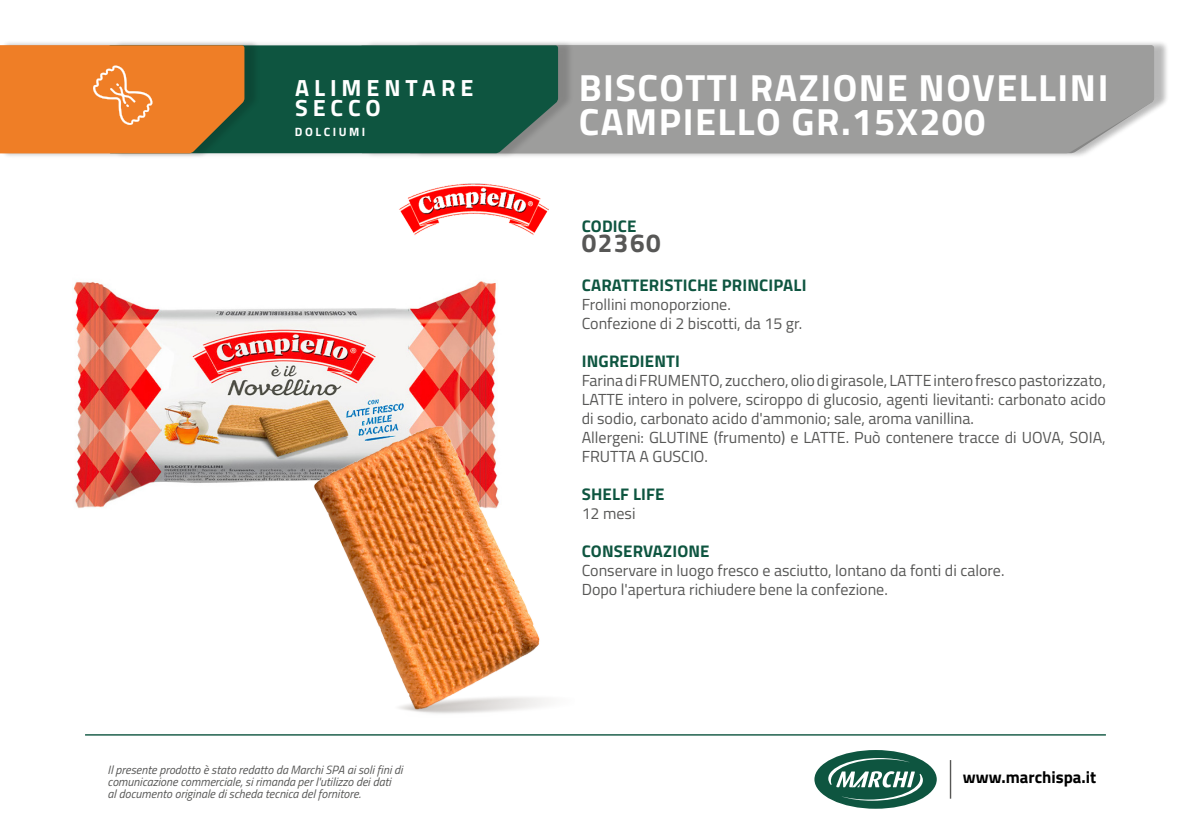
<style>
.page{position:relative;width:1191px;height:840px;background:#fff}
.page>*{position:absolute;margin:0;border:0;box-sizing:border-box;transform-origin:0 0}
.t1{font:700 37.8px/34.2px "Titillium Web";letter-spacing:.04em;color:#fff}
.t2{font:700 26px "Titillium Web";letter-spacing:.06em;color:#575756}
.t3{font:700 23.4px "Titillium Web";letter-spacing:.21em;color:#fff}
.t4{font:700 16.8px "Titillium Web";letter-spacing:.01em;color:#0e5540}
.t5{font:700 16.8px "Titillium Web";color:#000}
.t6{font:16px/19px "Titillium Web";color:#575756;text-align:justify}
.t7{font:italic 12px/12px "Titillium Web";color:#575756}
.t8{font:700 12px "Titillium Web";letter-spacing:.21em;color:#fff}
</style>
<div class="page">
<div style="left:365px;top:40px;width:804px;height:119px;background:#000;opacity:.15"></div>
<div style="left:574px;top:45px;width:580px;height:108px;background:#9d9d9c"></div>
<div style="left:113px;top:40px;width:461px;height:119px;background:#000;opacity:.15"></div>
<div style="left:260px;top:45px;width:298px;height:108px;background:#0e5540"></div>
<div style="left:0;top:40px;width:260px;height:119px;background:#000;opacity:.15"></div>
<svg style="left:0;top:45px;width:244px;height:108px;background:#e37e2b"></svg>
<img style="left:74px;top:281px;width:422px;height:227px">
<img style="left:309px;top:420px;width:239px;height:294px">
<img style="left:399px;top:183px;width:150px;height:52px">
<hr style="left:949px;top:759px;width:2px;height:39px;background:#575756">
<div style="left:814px;top:749px;width:122px;height:59px;background:#0e5540;border-radius:50%"></div>
<svg style="left:828px;top:757px;width:95px;height:43px"></svg>
<hr style="left:85px;top:733px;width:1021px;height:2px;background:#0e5540">
<p class="t3" style="left:295px;top:70px;width:180px">ALIMENTARE</p>
<p class="t3" style="left:295px;top:89px;width:87px">SECCO</p>
<p class="t8" style="left:295px;top:122px;width:72px">DOLCIUMI</p>
<p class="t7" style="left:108px;top:762px;width:296px">Il presente prodotto è stato redatto da Marchi SPA ai soli fini di comunicazione commerciale, si rimanda per l'utilizzo dei dati<br>al documento originale di scheda tecnica del fornitore.</p>
<p class="t1" style="left:578px;top:69px;width:531px">BISCOTTI RAZIONE NOVELLINI<br>CAMPIELLO GR.15X200</p>
<p class="t1" style="left:582px;top:71px;width:473px">LE AMEMBERT LO G LIFE<br>G.125 X24</p>
<p class="t4" style="left:582px;top:213px;width:56px">CODICE</p>
<p class="t2" style="left:581px;top:223px;width:81px">02360</p>
<p class="t4" style="left:582px;top:271px;width:226px">CARATTERISTICHE PRINCIPALI</p>
<p class="t6" style="left:581px;top:293px;width:151px">Frollini monoporzione.</p>
<p class="t6" style="left:581px;top:312px;width:222px">Confezione di 2 biscotti, da 15 gr.</p>
<p class="t4" style="left:582px;top:347px;width:100px">INGREDIENTI</p>
<p class="t6" style="left:581px;top:369px;width:526px">Farina di FRUMENTO, zucchero, olio di girasole, LATTE intero fresco pastorizzato, LATTE intero in polvere, sciroppo di glucosio, agenti lievitanti: carbonato acido di sodio, carbonato acido d'ammonio; sale, aroma vanillina.</p>
<p class="t6" style="left:581px;top:426px;width:525px">Allergeni: GLUTINE (frumento) e LATTE. Può contenere tracce di UOVA, SOIA,<br>FRUTTA A GUSCIO.</p>
<p class="t4" style="left:582px;top:480px;width:84px">SHELF LIFE</p>
<p class="t6" style="left:581px;top:502px;width:55px">12 mesi</p>
<p class="t4" style="left:582px;top:537px;width:129px">CONSERVAZIONE</p>
<p class="t6" style="left:581px;top:559px;width:424px">Conservare in luogo fresco e asciutto, lontano da fonti di calore.</p>
<p class="t6" style="left:581px;top:578px;width:307px">Dopo l'apertura richiudere bene la confezione.</p>
<p class="t5" style="left:963px;top:764px;width:135px">www.marchispa.it</p>
</div>
